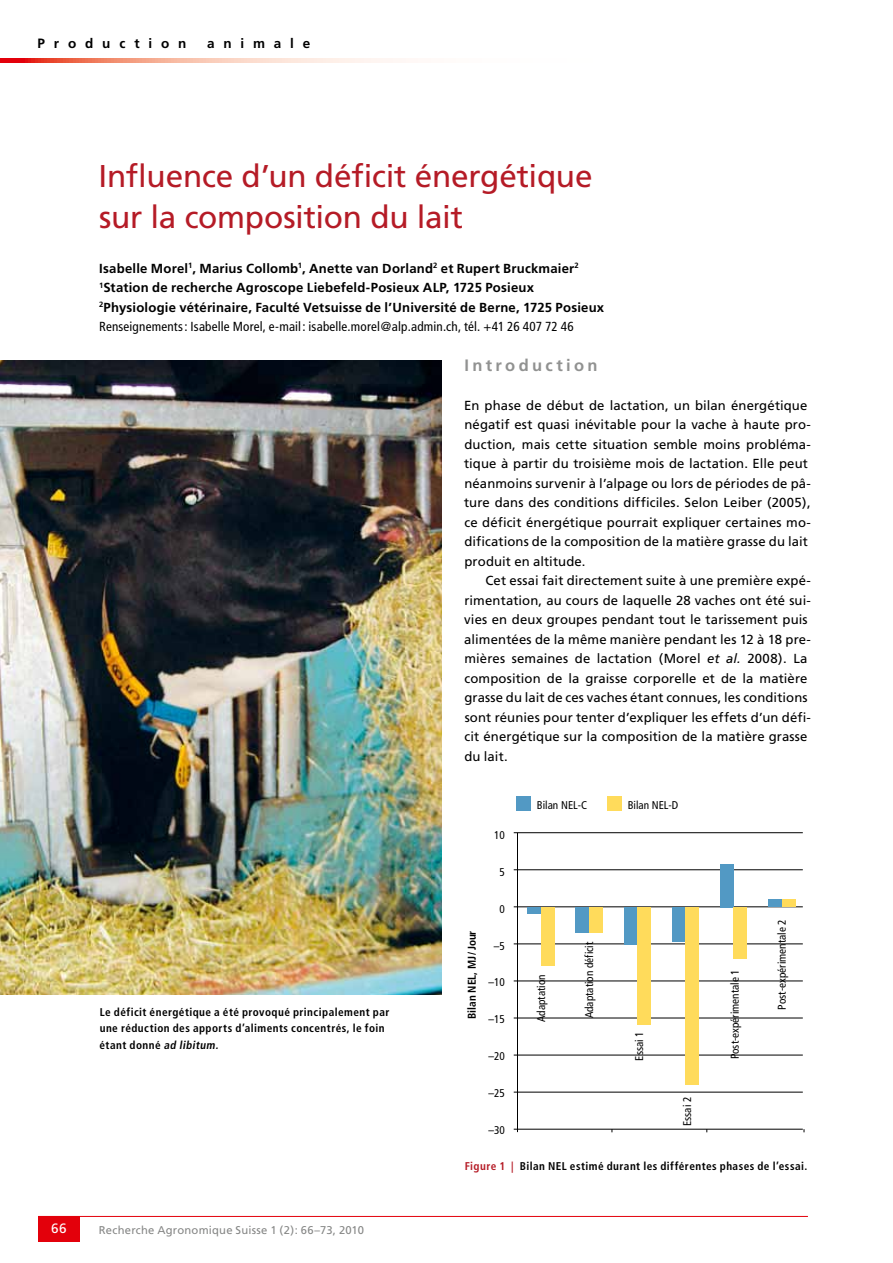
<style>
.page{position:relative;width:893px;height:1263px;background:#fff}
.page>*{position:absolute;margin:0;border:0;box-sizing:border-box;transform-origin:0 0}
.t1{font:31.5px/40.5px "Frutiger";letter-spacing:-.01em;color:#b51b26}
.t2{font:700 16.5px "Frutiger";letter-spacing:.2em;color:#919291}
.t3{font:700 13.5px "Frutiger";letter-spacing:.655em;color:#000}
.t4{font:13.5px "Frutiger";color:#fff}
.t5{font:13.2px/19.5px "Frutiger";letter-spacing:.01em;color:#000}
.t6{font:700 13.2px/19.5px "Frutiger";letter-spacing:.015em;color:#000}
.t7{font:700 condensed 11.25px/16.5px "Frutiger";letter-spacing:.04em;color:#000}
.t8{font:condensed 11.25px "Frutiger";color:#000}
.t9{font:11.25px "Frutiger";letter-spacing:.02em;color:#868786}
.t10{font:700 condensed 11.25px "Frutiger";color:#000}
.s1{font-weight:400;font-stretch:condensed}
.s2{font-style:italic}
.s3{color:#b51b26}
</style>
<div class="page">
<img style="left:0;top:360px;width:442px;height:635px">
<hr style="left:38px;top:1216px;width:770px;height:1px;background:#e3000b">
<div style="left:38px;top:1216px;width:42px;height:26px;background:#e3000b"></div>
<svg style="left:0;top:58px;width:402px;height:5px;background:#f5ac9c"></svg>
<hr style="left:517px;top:833px;width:1px;height:299px;background:#000">
<hr style="left:514px;top:1092px;width:289px;height:1px;background:#000">
<hr style="left:514px;top:1055px;width:289px;height:1px;background:#000">
<hr style="left:514px;top:1018px;width:289px;height:1px;background:#000">
<hr style="left:514px;top:944px;width:289px;height:1px;background:#000">
<hr style="left:514px;top:869px;width:289px;height:1px;background:#000">
<hr style="left:514px;top:832px;width:289px;height:1px;background:#000">
<hr style="left:514px;top:906px;width:289px;height:1px;background:#000">
<hr style="left:514px;top:981px;width:289px;height:1px;background:#000">
<hr style="left:514px;top:1129px;width:289px;height:1px;background:#000">
<div style="left:516px;top:796px;width:15px;height:15px;background:#5299c4"></div>
<div style="left:607px;top:796px;width:14px;height:15px;background:#ffdb5b"></div>
<div style="left:527px;top:907px;width:14px;height:6px;background:#5299c4"></div>
<div style="left:575px;top:907px;width:14px;height:25px;background:#5299c4"></div>
<div style="left:624px;top:907px;width:14px;height:38px;background:#5299c4"></div>
<div style="left:672px;top:907px;width:14px;height:35px;background:#5299c4"></div>
<div style="left:720px;top:864px;width:13px;height:43px;background:#5299c4"></div>
<div style="left:768px;top:899px;width:14px;height:8px;background:#5299c4"></div>
<div style="left:541px;top:907px;width:14px;height:58px;background:#ffdb5b"></div>
<div style="left:589px;top:907px;width:14px;height:25px;background:#ffdb5b"></div>
<div style="left:638px;top:907px;width:13px;height:117px;background:#ffdb5b"></div>
<div style="left:686px;top:907px;width:13px;height:178px;background:#ffdb5b"></div>
<div style="left:733px;top:907px;width:14px;height:51px;background:#ffdb5b"></div>
<div style="left:782px;top:899px;width:13px;height:8px;background:#ffdb5b"></div>
<p class="t3" style="left:38px;top:36px;width:150px">Production</p>
<p class="t3" style="left:207px;top:36px;width:105px">animale</p>
<h1 class="t1" style="left:99px;top:156px;width:495px">Influence d’un déficit énergétique sur la composition du lait</h1>
<p class="t6" style="left:99px;top:258px;width:507px">Isabelle Morel<sup>1</sup>, Marius Collomb<sup>1</sup>, Anette van Dorland<sup>2</sup> et Rupert Bruckmaier<sup>2<br>1</sup>Station de recherche Agroscope Liebefeld-Posieux ALP, 1725 Posieux <sup>2</sup>Physiologie vétérinaire, Faculté Vetsuisse de l’Université de Berne, 1725 Posieux <span class="s1">Renseignements: Isabelle Morel, e-mail: isabelle.morel@alp.admin.ch, tél. +41 26 407 72 46</span></p>
<p class="t2" style="left:464px;top:355px;width:135px">Introduction</p>
<p class="t5" style="left:464px;top:395px;width:348px">En phase de début de lactation, un bilan énergétique négatif est quasi inévitable pour la vache à haute pro&shy;duction, mais cette situation semble moins probléma&shy;tique à partir du troisième mois de lactation. Elle peut néanmoins survenir à l’alpage ou lors de périodes de pâ&shy;ture dans des conditions difficiles. Selon Leiber (2005), ce déficit énergétique pourrait expliquer certaines mo&shy;difications de la composition de la matière grasse du lait produit en altitude.</p>
<p class="t5" style="left:464px;top:571px;width:348px;text-indent:21px">Cet essai fait directement suite à une première expé&shy;rimentation, au cours de laquelle 28 vaches ont été sui&shy;vies en deux groupes pendant tout le tarissement puis alimentées de la même manière pendant les 12 à 18 pre&shy;mières semaines de lactation (Morel <span class="s2">et al.</span> 2008). La composition de la graisse corporelle et de la matière grasse du lait de ces vaches étant connues, les conditions sont réunies pour tenter d’expliquer les effets d’un défi&shy;cit énergétique sur la composition de la matière grasse du lait.</p>
<p class="t7" style="left:100px;top:1004px;width:291px">Le déficit énergétique a été provoqué principalement par une réduction des apports d’aliments concentrés, le foin étant donné <span class="s2">ad libitum.</span></p>
<p class="t4" style="left:51px;top:1221px;width:17px">66</p>
<p class="t9" style="left:99px;top:1223px;width:267px">Recherche Agronomique Suisse 1 (2): 66–73, 2010</p>
<p class="t10" style="left:465px;top:1019px;width:90px;rotate:-90deg">Bilan NEL, MJ/Jour</p>
<p class="t8" style="left:494px;top:828px;width:12px">10</p>
<p class="t8" style="left:499px;top:865px;width:7px">5</p>
<p class="t8" style="left:499px;top:902px;width:7px">0</p>
<p class="t8" style="left:494px;top:939px;width:13px">–5</p>
<p class="t8" style="left:488px;top:976px;width:18px">–10</p>
<p class="t8" style="left:488px;top:1013px;width:18px">–15</p>
<p class="t8" style="left:488px;top:1050px;width:18px">–20</p>
<p class="t8" style="left:488px;top:1087px;width:18px">–25</p>
<p class="t8" style="left:488px;top:1123px;width:18px">–30</p>
<p class="t8" style="left:537px;top:799px;width:52px">Bilan NEL-C</p>
<p class="t8" style="left:535px;top:1022px;width:49px;rotate:-90deg">Adaptation</p>
<p class="t8" style="left:583px;top:1018px;width:78px;rotate:-90deg">Adaptation déficit</p>
<p class="t8" style="left:628px;top:799px;width:52px">Bilan NEL-D</p>
<p class="t8" style="left:633px;top:1060px;width:31px;rotate:-90deg">Essai 1</p>
<p class="t8" style="left:681px;top:1126px;width:31px;rotate:-90deg">Essai 2</p>
<p class="t8" style="left:728px;top:1059px;width:92px;rotate:-90deg">Post-expérimentale 1</p>
<p class="t8" style="left:775px;top:1010px;width:92px;rotate:-90deg">Post-expérimentale 2</p>
<p class="t7" style="left:465px;top:1157px;width:344px"><span class="s3">Figure 1 |</span> Bilan NEL estimé durant les différentes phases de l’essai.</p>
</div>
